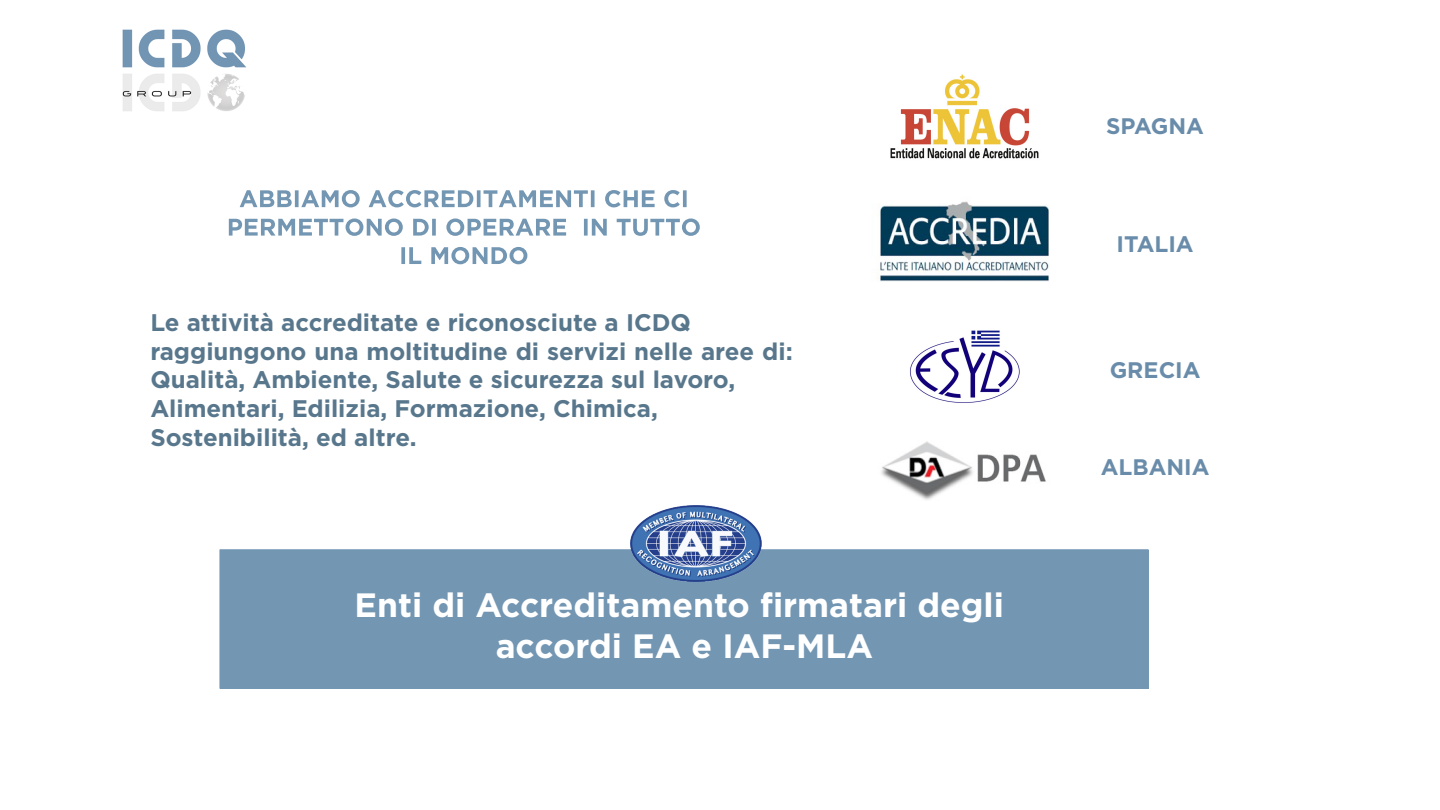
<style>
.page{position:relative;width:1440px;height:810px;background:#fff}
.page>*{position:absolute;margin:0;border:0;box-sizing:border-box;transform-origin:0 0}
.t1{font:700 33.75px/40.5px "Gotham";color:#fff;text-align:center}
.t2{font:700 24px/28.8px "Gotham";color:#58778c}
.t3{font:700 22.5px "Gotham";color:#698caa}
</style>
<div class="page">
<svg style="left:240px;top:190px;width:120px;height:17px"></svg>
<svg style="left:369px;top:190px;width:226px;height:17px"></svg>
<svg style="left:605px;top:190px;width:82px;height:17px"></svg>
<svg style="left:229px;top:218px;width:174px;height:18px"></svg>
<svg style="left:413px;top:219px;width:23px;height:17px"></svg>
<svg style="left:446px;top:218px;width:120px;height:18px"></svg>
<svg style="left:584px;top:219px;width:23px;height:17px"></svg>
<svg style="left:617px;top:218px;width:83px;height:18px"></svg>
<svg style="left:401px;top:247px;width:20px;height:17px"></svg>
<svg style="left:431px;top:247px;width:96px;height:17px"></svg>
<img style="left:890px;top:74px;width:149px;height:85px">
<img style="left:877px;top:201px;width:173px;height:81px">
<img style="left:910px;top:330px;width:109px;height:73px">
<img style="left:881px;top:441px;width:165px;height:59px">
<div style="left:220px;top:550px;width:929px;height:138px;background:#7396b3"></div>
<div style="left:220px;top:549px;width:929px;height:140px;border:1px solid #7396b3"></div>
<img style="left:630px;top:505px;width:131px;height:76px">
<img style="left:122px;top:29px;width:124px;height:82px">
<p class="t2" style="left:150px;top:307px;width:644px">Le attività accreditate e riconosciute a ICDQ raggiungono una moltitudine di servizi nelle aree di:<br>Qualità, Ambiente, Salute e sicurezza sul lavoro, Alimentari, Edilizia, Formazione, Chimica, Sostenibilità, ed altre.</p>
<h1 class="t1" style="left:355px;top:584px;width:651px">Enti di Accreditamento firmatari degli accordi EA e IAF-MLA</h1>
<p class="t3" style="left:1106px;top:113px;width:99px">SPAGNA</p>
<p class="t3" style="left:1117px;top:231px;width:79px">ITALIA</p>
<p class="t3" style="left:1110px;top:357px;width:92px">GRECIA</p>
<p class="t3" style="left:1101px;top:454px;width:110px">ALBANIA</p>
</div>
